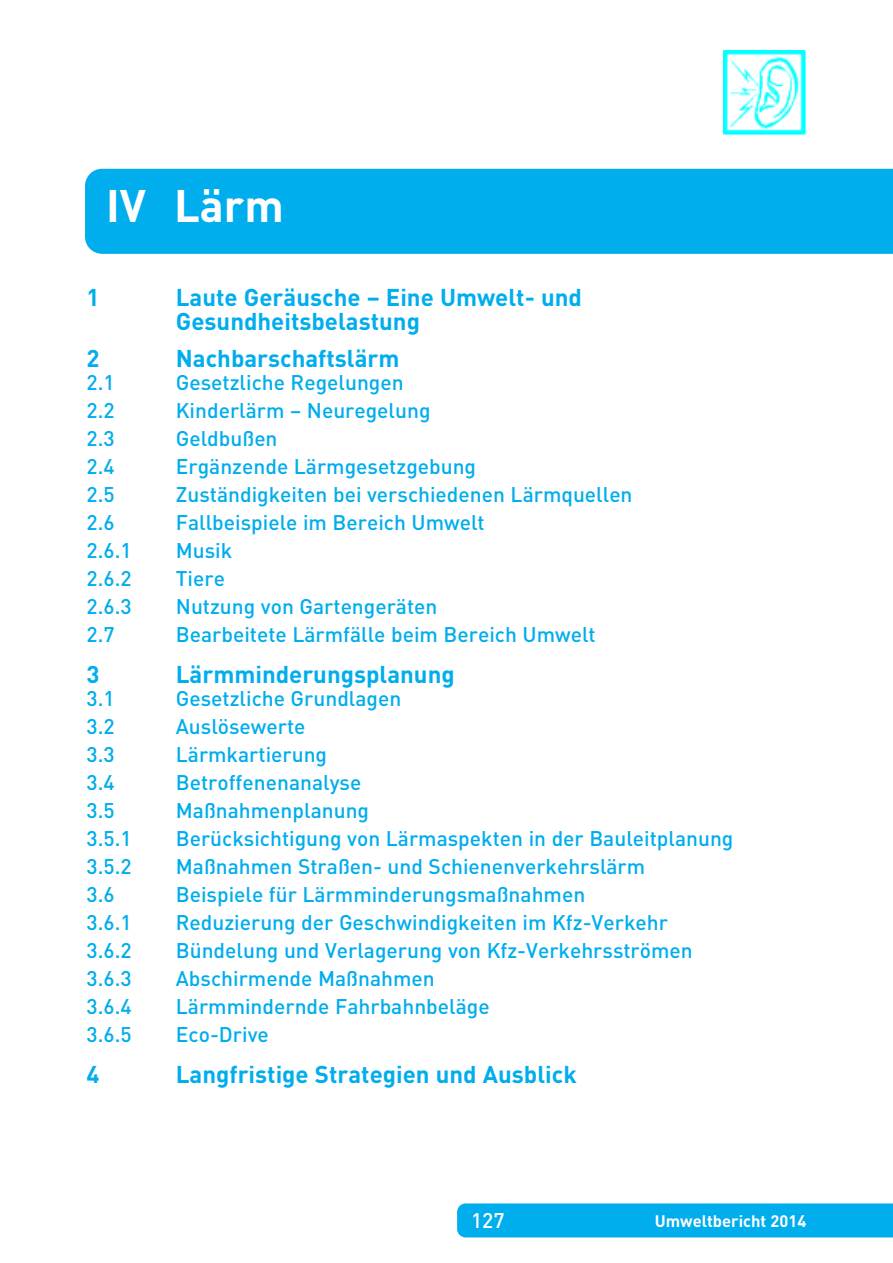
<style>
.page{position:relative;width:893px;height:1263px;background:#fff}
.page>*{position:absolute;margin:0;border:0;box-sizing:border-box;transform-origin:0 0}
.t1{font:700 45px "DIN Offc";color:#fff}
.t2{font:700 24px/24px "DIN Offc";color:#00aded}
.t3{font:500 21px "DIN Offc";color:#00aded}
.t4{font:500 21px "DIN Offc";color:#fff}
.t5{font:700 16.5px "DIN Offc";color:#fff}
</style>
<div class="page">
<img style="left:724px;top:50px;width:82px;height:84px">
<div style="left:457px;top:1203px;width:436px;height:34px;background:#00aded"></div>
<div style="left:85px;top:169px;width:808px;height:85px;background:#00aded"></div>
<h1 class="t1" style="left:106px;top:176px;width:179px">IV Lärm</h1>
<p class="t2" style="left:87px;top:284px;width:15px">1</p>
<p class="t2" style="left:176px;top:284px;width:408px">Laute Geräusche – Eine Umwelt- und<br>Gesundheitsbelastung</p>
<p class="t2" style="left:87px;top:345px;width:15px">2</p>
<p class="t2" style="left:176px;top:345px;width:225px">Nachbarschaftslärm</p>
<p class="t3" style="left:87px;top:369px;width:30px">2.1</p>
<p class="t3" style="left:176px;top:369px;width:229px">Gesetzliche Regelungen</p>
<p class="t3" style="left:87px;top:397px;width:30px">2.2</p>
<p class="t3" style="left:176px;top:397px;width:256px">Kinderlärm – Neuregelung</p>
<p class="t3" style="left:87px;top:425px;width:30px">2.3</p>
<p class="t3" style="left:176px;top:425px;width:103px">Geldbußen</p>
<p class="t3" style="left:87px;top:453px;width:30px">2.4</p>
<p class="t3" style="left:176px;top:453px;width:302px">Ergänzende Lärmgesetzgebung</p>
<p class="t3" style="left:87px;top:481px;width:30px">2.5</p>
<p class="t3" style="left:176px;top:481px;width:458px">Zuständigkeiten bei verschiedenen Lärmquellen</p>
<p class="t3" style="left:87px;top:509px;width:30px">2.6</p>
<p class="t3" style="left:176px;top:509px;width:310px">Fallbeispiele im Bereich Umwelt</p>
<p class="t3" style="left:87px;top:537px;width:47px">2.6.1</p>
<p class="t3" style="left:176px;top:537px;width:58px">Musik</p>
<p class="t3" style="left:87px;top:565px;width:47px">2.6.2</p>
<p class="t3" style="left:176px;top:565px;width:51px">Tiere</p>
<p class="t3" style="left:87px;top:593px;width:47px">2.6.3</p>
<p class="t3" style="left:176px;top:593px;width:263px">Nutzung von Gartengeräten</p>
<p class="t3" style="left:87px;top:621px;width:30px">2.7</p>
<p class="t3" style="left:176px;top:621px;width:421px">Bearbeitete Lärmfälle beim Bereich Umwelt</p>
<p class="t2" style="left:87px;top:661px;width:15px">3</p>
<p class="t2" style="left:176px;top:661px;width:280px">Lärmminderungsplanung</p>
<p class="t3" style="left:87px;top:685px;width:30px">3.1</p>
<p class="t3" style="left:176px;top:685px;width:227px">Gesetzliche Grundlagen</p>
<p class="t3" style="left:87px;top:713px;width:30px">3.2</p>
<p class="t3" style="left:176px;top:713px;width:131px">Auslösewerte</p>
<p class="t3" style="left:87px;top:741px;width:30px">3.3</p>
<p class="t3" style="left:176px;top:741px;width:153px">Lärmkartierung</p>
<p class="t3" style="left:87px;top:769px;width:30px">3.4</p>
<p class="t3" style="left:176px;top:769px;width:187px">Betroffenenanalyse</p>
<p class="t3" style="left:87px;top:797px;width:30px">3.5</p>
<p class="t3" style="left:176px;top:797px;width:195px">Maßnahmenplanung</p>
<p class="t3" style="left:87px;top:825px;width:47px">3.5.1</p>
<p class="t3" style="left:176px;top:825px;width:559px">Berücksichtigung von Lärmaspekten in der Bauleitplanung</p>
<p class="t3" style="left:87px;top:853px;width:47px">3.5.2</p>
<p class="t3" style="left:176px;top:853px;width:471px">Maßnahmen Straßen- und Schienenverkehrslärm</p>
<p class="t3" style="left:87px;top:881px;width:30px">3.6</p>
<p class="t3" style="left:176px;top:881px;width:411px">Beispiele für Lärmminderungsmaßnahmen</p>
<p class="t3" style="left:87px;top:909px;width:47px">3.6.1</p>
<p class="t3" style="left:176px;top:909px;width:494px">Reduzierung der Geschwindigkeiten im Kfz-Verkehr</p>
<p class="t3" style="left:87px;top:937px;width:47px">3.6.2</p>
<p class="t3" style="left:176px;top:937px;width:518px">Bündelung und Verlagerung von Kfz-Verkehrsströmen</p>
<p class="t3" style="left:87px;top:965px;width:47px">3.6.3</p>
<p class="t3" style="left:176px;top:965px;width:260px">Abschirmende Maßnahmen</p>
<p class="t3" style="left:87px;top:993px;width:47px">3.6.4</p>
<p class="t3" style="left:176px;top:993px;width:315px">Lärmmindernde Fahrbahnbeläge</p>
<p class="t3" style="left:87px;top:1021px;width:47px">3.6.5</p>
<p class="t3" style="left:176px;top:1021px;width:95px">Eco-Drive</p>
<p class="t2" style="left:87px;top:1061px;width:15px">4</p>
<p class="t2" style="left:176px;top:1061px;width:402px">Langfristige Strategien und Ausblick</p>
<p class="t4" style="left:471px;top:1207px;width:35px">127</p>
<p class="t5" style="left:655px;top:1210px;width:153px">Umweltbericht 2014</p>
</div>
